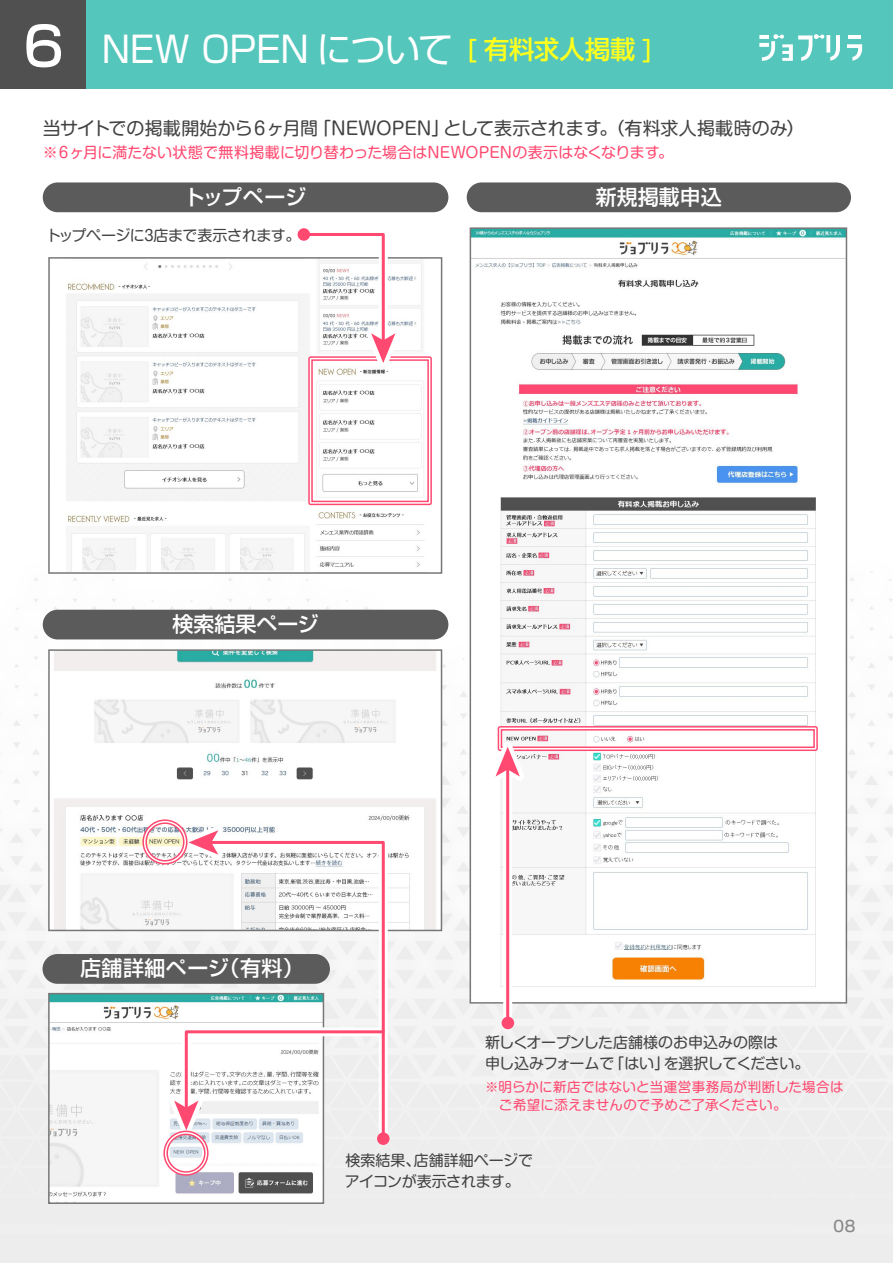
<style>
.page{position:relative;width:893px;height:1263px;background:#fff}
.page>*{position:absolute;margin:0;border:0;box-sizing:border-box;transform-origin:0 0}
.t1{font:36px "Shin Go Pro";letter-spacing:-.005em;color:#fff}
.t2{font:500 25.5px "Shin Go Pro";letter-spacing:.005em;color:#ffff1d}
.t3{font:500 21px "Shin Go Pro";color:#fff}
.t4{font:500 21px "Shin Go Pro";letter-spacing:.02em;color:#fff}
.t5{font:18px "Shin M Go Pro";letter-spacing:-.005em;color:#424242}
.t6{font:15px/21px "Shin M Go Pro";letter-spacing:-.02em;color:#424242}
.t7{font:15px "Shin M Go Pro";letter-spacing:.005em;color:#ff4970}
.t8{font:500 15px "K Shin M Go Std";color:#898989}
.t9{font:13.5px/18px "Shin M Go Pro";letter-spacing:.02em;color:#ff4970}
.s1{font-weight:500;font-size:54px}
</style>
<div class="page">
<img style="left:0;top:184px;width:893px;height:1079px">
<div style="left:0;top:0;width:893px;height:89px;background:#55c6bb"></div>
<svg style="left:847px;top:36px;width:15px;height:25px"></svg>
<svg style="left:759px;top:34px;width:81px;height:27px"></svg>
<img style="left:51px;top:260px;width:388px;height:311px">
<img style="left:51px;top:996px;width:270px;height:205px">
<img style="left:51px;top:652px;width:388px;height:276px">
<img style="left:473px;top:230px;width:371px;height:771px">
<div style="left:0;top:0;width:86px;height:89px;background:#505050"></div>
<div style="left:470px;top:227px;width:377px;height:777px;border:2px solid #777"></div>
<div style="left:467px;top:182px;width:384px;height:30px;background:#5b5b5b;border-radius:15px"></div>
<div style="left:43px;top:182px;width:405px;height:30px;background:#5b5b5b;border-radius:15px"></div>
<div style="left:43px;top:610px;width:405px;height:29px;background:#5b5b5b;border-radius:15px"></div>
<div style="left:48px;top:257px;width:394px;height:317px;border:2px solid #777"></div>
<div style="left:48px;top:649px;width:394px;height:282px;border:2px solid #777"></div>
<div style="left:43px;top:954px;width:287px;height:30px;background:#5b5b5b;border-radius:15px"></div>
<div style="left:48px;top:993px;width:276px;height:211px;border:2px solid #777"></div>
<svg style="left:201px;top:833px;width:191px;height:314px"></svg>
<svg style="left:207px;top:839px;width:179px;height:184px"></svg>
<svg style="left:177px;top:812px;width:62px;height:61px"></svg>
<svg style="left:156px;top:1023px;width:236px;height:119px"></svg>
<div style="left:377px;top:1132px;width:13px;height:13px;background:#ff4970;border-radius:50%"></div>
<div style="left:308px;top:356px;width:124px;height:149px;border:4px solid #ff4970"></div>
<div style="left:310px;top:358px;width:120px;height:146px;border:2px solid #fff"></div>
<div style="left:498px;top:726px;width:320px;height:25px;border:4px solid #ff4970"></div>
<div style="left:499px;top:727px;width:317px;height:22px;border:2px solid #fff"></div>
<div style="left:142px;top:819px;width:46px;height:45px;border:4px solid #ff4970;border-radius:50%"></div>
<div style="left:144px;top:821px;width:42px;height:42px;border:2px solid #fff;border-radius:50%"></div>
<div style="left:163px;top:1130px;width:46px;height:46px;border:4px solid #ff4970;border-radius:50%"></div>
<div style="left:165px;top:1132px;width:42px;height:42px;border:2px solid #fff;border-radius:50%"></div>
<svg style="left:295px;top:225px;width:119px;height:150px"></svg>
<div style="left:298px;top:228px;width:12px;height:13px;background:#ff4970;border-radius:50%"></div>
<svg style="left:503px;top:798px;width:9px;height:221px"></svg>
<hr style="left:506px;top:768px;width:3px;height:255px;background:#ff4970">
<svg style="left:477px;top:735px;width:61px;height:63px"></svg>
<div style="left:502px;top:1017px;width:12px;height:12px;background:#ff4970;border-radius:50%"></div>
<h1 class="t1" style="left:23px;top:20px;width:431px"><span class="s1">6</span> NEW OPEN について</h1>
<h2 class="t2" style="left:466px;top:28px;width:189px">[ 有料求人掲載 ]</h2>
<p class="t5" style="left:43px;top:114px;width:763px">当サイトでの掲載開始から６ヶ月間「NEWOPEN」として表示されます。（有料求人掲載時のみ）</p>
<p class="t7" style="left:43px;top:140px;width:632px">※６ヶ月に満たない状態で無料掲載に切り替わった場合はNEWOPENの表示はなくなります。</p>
<h3 class="t3" style="left:184px;top:180px;width:124px">トップページ</h3>
<h3 class="t3" style="left:596px;top:180px;width:127px">新規掲載申込</h3>
<p class="t6" style="left:46px;top:223px;width:256px">トップページに3店まで表示されます。</p>
<h3 class="t3" style="left:173px;top:607px;width:148px">検索結果ページ</h3>
<h3 class="t4" style="left:80px;top:951px;width:225px">店舗詳細ページ（有料）</h3>
<p class="t6" style="left:485px;top:1030px;width:326px">新しくオープンした店舗様のお申込みの際は<br>申し込みフォームで「はい」を選択してください。</p>
<p class="t9" style="left:485px;top:1076px;width:360px">※明らかに新店ではないと当運営事務局が判断した場合は　ご希望に添えませんので予めご了承ください。</p>
<p class="t6" style="left:345px;top:1148px;width:190px">検索結果、店舗詳細ページでアイコンが表示されます。</p>
<p class="t8" style="left:833px;top:1215px;width:24px">08</p>
</div>
